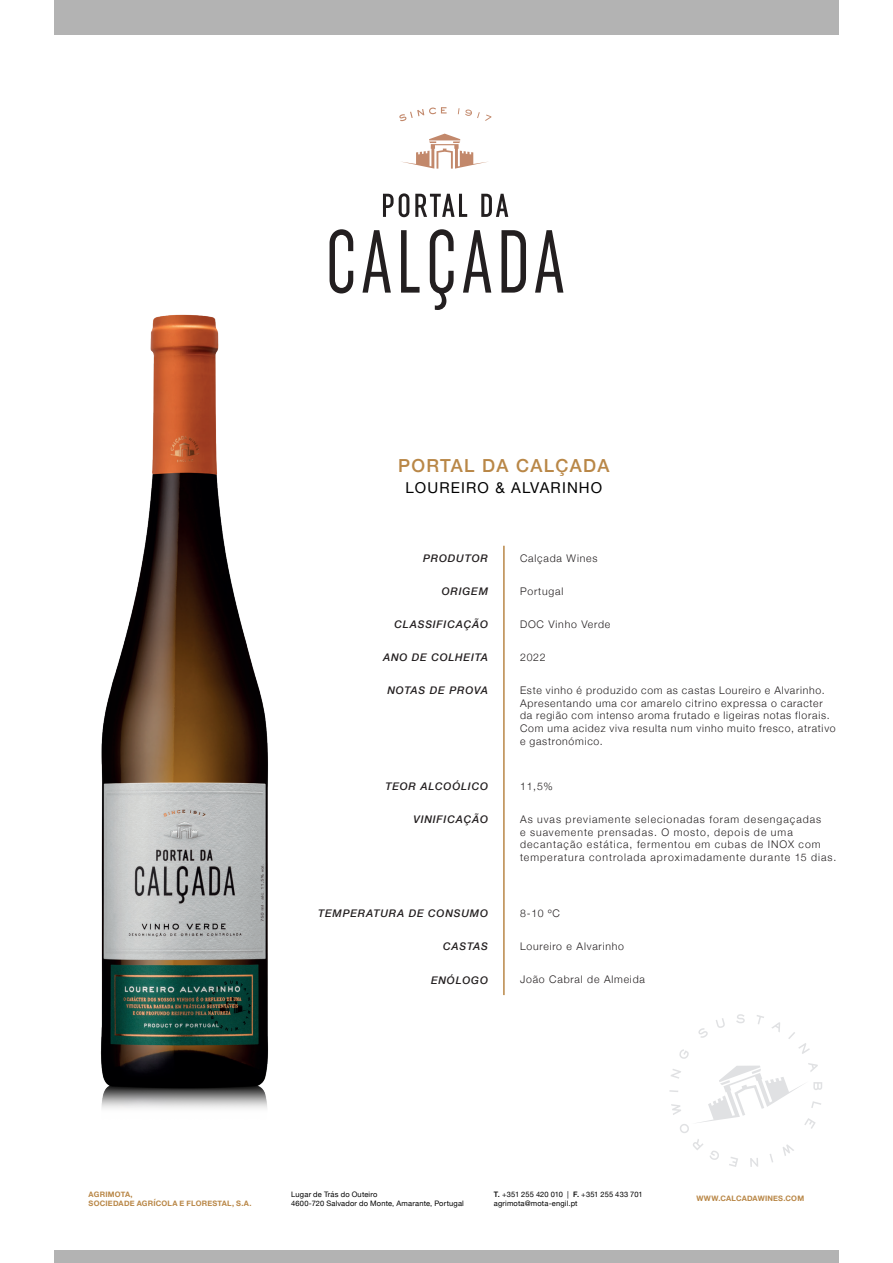
<style>
.page{position:relative;width:893px;height:1263px;background:#fff}
.page>*{position:absolute;margin:0;border:0;box-sizing:border-box;transform-origin:0 0}
.t1{font:500 18px "Helvetica Neue";letter-spacing:.075em;color:#b98747}
.t2{font:15px "Helvetica Neue";letter-spacing:.075em;color:#000}
.t3{font:300 10.5px/12.6px "Helvetica Neue";letter-spacing:.075em;color:#231f20}
.t4{font:300 10.5px/12.6px "Helvetica Neue";letter-spacing:.095em;color:#231f20}
.t5{font:italic 500 10.5px "Helvetica Neue";letter-spacing:.075em;color:#231f20}
.t6{font:7.5px/9px "Helvetica Neue";letter-spacing:.025em;color:#000}
.t7{font:700 7.5px/9px "Helvetica Neue";letter-spacing:.025em;color:#b98747}
.s1{font-weight:500}
</style>
<div class="page">
<div style="left:54px;top:1250px;width:785px;height:13px;background:#b3b3b3"></div>
<div style="left:54px;top:0;width:785px;height:34px;background:#b3b3b3"></div>
<svg style="left:669px;top:1014px;width:153px;height:153px"></svg>
<img style="left:100px;top:283px;width:245px;height:826px">
<hr style="left:503px;top:546px;width:2px;height:449px;background:#b98747">
<svg style="left:399px;top:107px;width:48px;height:14px"></svg>
<svg style="left:458px;top:108px;width:33px;height:13px"></svg>
<svg style="left:383px;top:193px;width:26px;height:24px"></svg>
<svg style="left:415px;top:194px;width:52px;height:23px"></svg>
<svg style="left:481px;top:194px;width:27px;height:23px"></svg>
<svg style="left:362px;top:230px;width:29px;height:63px"></svg>
<svg style="left:463px;top:230px;width:28px;height:63px"></svg>
<svg style="left:330px;top:229px;width:23px;height:64px"></svg>
<svg style="left:401px;top:230px;width:19px;height:63px"></svg>
<svg style="left:430px;top:229px;width:24px;height:81px"></svg>
<svg style="left:501px;top:230px;width:25px;height:63px"></svg>
<svg style="left:535px;top:230px;width:28px;height:63px"></svg>
<svg style="left:401px;top:134px;width:87px;height:35px"></svg>
<h1 class="t1" style="left:398px;top:451px;width:213px">PORTAL DA CALÇADA</h1>
<h2 class="t2" style="left:405px;top:477px;width:198px">LOUREIRO &amp; ALVARINHO</h2>
<p class="t5" style="left:423px;top:549px;width:66px">PRODUTOR</p>
<p class="t5" style="left:442px;top:582px;width:48px">ORIGEM</p>
<p class="t3" style="left:520px;top:551px;width:79px">Calçada Wines</p>
<p class="t3" style="left:520px;top:584px;width:45px">Portugal</p>
<p class="t5" style="left:395px;top:615px;width:95px">CLASSIFICAÇÃO</p>
<p class="t3" style="left:520px;top:617px;width:92px">DOC Vinho Verde</p>
<p class="t5" style="left:383px;top:648px;width:106px">ANO DE COLHEITA</p>
<p class="t3" style="left:520px;top:650px;width:27px">2022</p>
<p class="t5" style="left:387px;top:681px;width:102px">NOTAS DE PROVA</p>
<p class="t3" style="left:520px;top:683px;width:317px">Este vinho é produzido com as castas Loureiro e Alvarinho.<br>Apresentando uma cor amarelo citrino expressa o caracter da região com intenso aroma frutado e ligeiras notas florais.<br>Com uma acidez viva resulta num vinho muito fresco, atrativo e gastronómico.</p>
<p class="t5" style="left:385px;top:777px;width:104px">TEOR ALCOÓLICO</p>
<p class="t3" style="left:520px;top:779px;width:34px">11,5%</p>
<p class="t5" style="left:414px;top:810px;width:76px">VINIFICAÇÃO</p>
<p class="t4" style="left:520px;top:812px;width:318px">As uvas previamente selecionadas foram desengaçadas<br>e suavemente prensadas. O mosto, depois de uma decantação estática, fermentou em cubas de INOX com temperatura controlada aproximadamente durante 15 dias.</p>
<p class="t5" style="left:318px;top:904px;width:171px">TEMPERATURA DE CONSUMO</p>
<p class="t5" style="left:443px;top:938px;width:46px">CASTAS</p>
<p class="t5" style="left:431px;top:971px;width:58px">ENÓLOGO</p>
<p class="t3" style="left:520px;top:906px;width:41px">8-10 ºC</p>
<p class="t3" style="left:520px;top:939px;width:106px">Loureiro e Alvarinho</p>
<p class="t3" style="left:520px;top:973px;width:126px">João Cabral de Almeida</p>
<p class="t7" style="left:89px;top:1190px;width:164px">AGRIMOTA,<br>SOCIEDADE AGRÍCOLA E FLORESTAL, S.A.</p>
<p class="t6" style="left:291px;top:1190px;width:174px">Lugar de Trás do Outeiro<br>4600-720 Salvador do Monte, Amarante, Portugal</p>
<p class="t6" style="left:494px;top:1190px;width:151px"><span class="s1">T.</span> +351 255 420 010 | <span class="s1">F.</span> +351 255 433 701 agrimota@mota-engil.pt</p>
<p class="t7" style="left:696px;top:1194px;width:109px">WWW.CALCADAWINES.COM</p>
</div>
